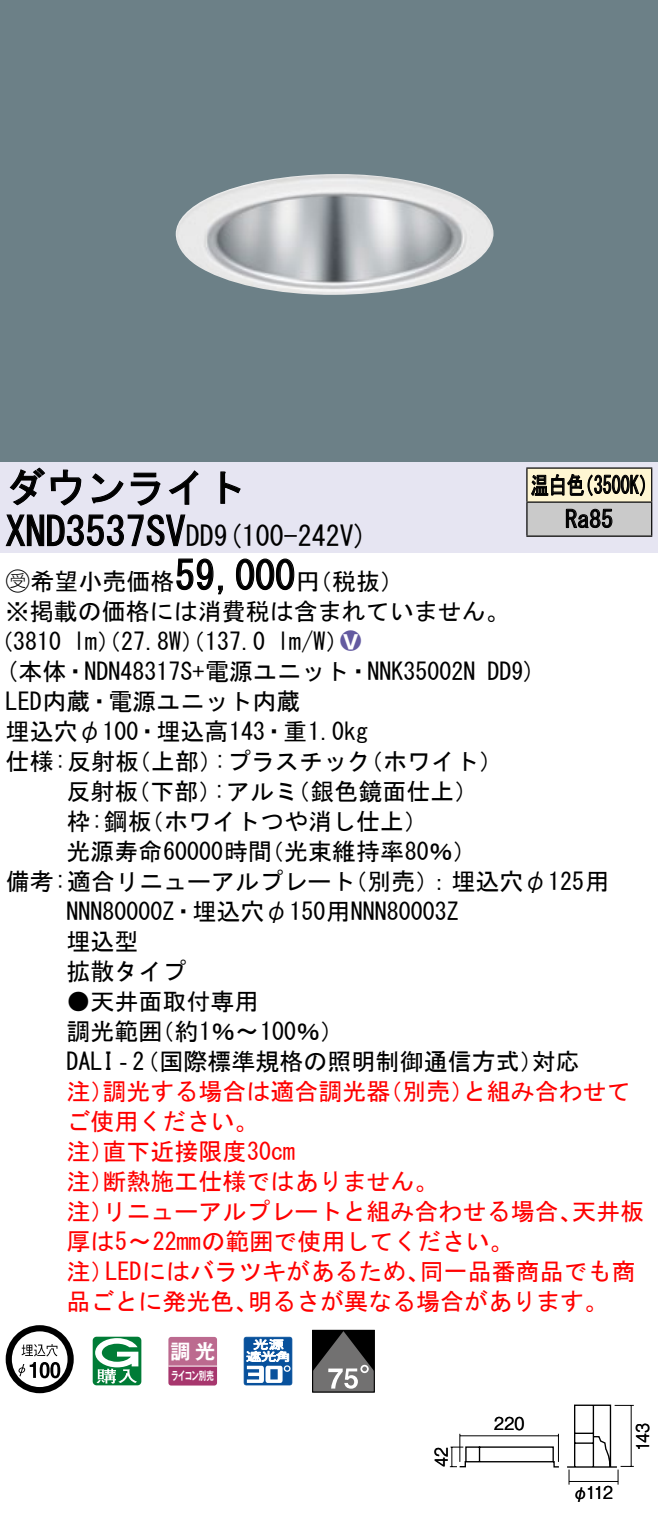
<style>
.page{position:relative;width:658px;height:1523px;background:#fff}
.page>*{position:absolute;margin:0;border:0;box-sizing:border-box;transform-origin:0 0}
.t1{font:40px "MS Gothic";color:#000}
.t2{font:28px "MS Gothic";color:#000}
.t3{font:24px/30px "MS Gothic";color:#000}
.t4{font:24px/30px "MS Gothic";color:#f00}
.t5{font:24px/34px "MS Gothic";color:#000;scale:.75 1}
.t6{font:24px "Ford Classification 1";color:#635aa0}
.t7{font:20px "Gothic MB101 Pro De Bold 90 pv RKSJ H";color:#fff}
.t8{font:17.6px "Gothic BBB Pro Medium 90 pv RKSJ H";letter-spacing:-.035em;color:#000;scale:.9 1}
.t9{font:11.6px "Gothic MB101 Pro De Bold 90 pv RKSJ H";letter-spacing:-.05em;color:#fff;scale:.65 1}
.s1{font-size:28px}
.s2{font-family:"Ford Classification 1"}
.s3{color:#fff}
</style>
<div class="page">
<div style="left:0;top:0;width:658px;height:462px;background:#6c8087"></div>
<img style="left:176px;top:174px;width:318px;height:121px">
<div style="left:0;top:462px;width:658px;height:90px;background:#e6e5f2"></div>
<svg style="left:9px;top:467px;width:73px;height:39px"></svg>
<svg style="left:91px;top:473px;width:33px;height:30px"></svg>
<svg style="left:130px;top:472px;width:30px;height:34px"></svg>
<svg style="left:168px;top:470px;width:30px;height:35px"></svg>
<svg style="left:220px;top:471px;width:21px;height:33px"></svg>
<svg style="left:5px;top:514px;width:181px;height:33px"></svg>
<svg style="left:176px;top:558px;width:47px;height:37px"></svg>
<svg style="left:236px;top:558px;width:59px;height:32px"></svg>
<svg style="left:6px;top:1325px;width:68px;height:68px"></svg>
<svg style="left:40px;top:1361px;width:10px;height:17px"></svg>
<svg style="left:50px;top:1361px;width:10px;height:17px"></svg>
<svg style="left:93px;top:1336px;width:48px;height:49px"></svg>
<svg style="left:168px;top:1336px;width:49px;height:49px;background:#b65c86"></svg>
<hr style="left:168px;top:1365px;width:49px;height:1px;background:#fff">
<svg style="left:244px;top:1336px;width:48px;height:49px"></svg>
<div style="left:312px;top:1329px;width:62px;height:63px;border:1px solid #000"></div>
<svg style="left:313px;top:1331px;width:61px;height:61px;background:#565656"></svg>
<div style="left:527px;top:468px;width:124px;height:34px;background:#fff6d2"></div>
<div style="left:527px;top:502px;width:124px;height:34px;background:#cacaca"></div>
<hr style="left:526px;top:467px;width:126px;height:2px;background:#000">
<hr style="left:526px;top:468px;width:1px;height:33px;background:#000">
<hr style="left:651px;top:468px;width:1px;height:33px;background:#000">
<hr style="left:526px;top:501px;width:126px;height:2px;background:#000">
<hr style="left:526px;top:502px;width:1px;height:33px;background:#000">
<hr style="left:651px;top:502px;width:1px;height:33px;background:#000">
<hr style="left:526px;top:535px;width:126px;height:2px;background:#000">
<svg style="left:531px;top:474px;width:114px;height:23px"></svg>
<svg style="left:565px;top:508px;width:47px;height:20px"></svg>
<svg style="left:449px;top:1404px;width:184px;height:80px"></svg>
<h1 class="t1" style="left:6px;top:467px;width:242px">ダウンライト</h1>
<p class="t2" style="left:214px;top:522px;width:155px">(9 100-242 (V</p>
<h1 class="t1" style="left:6px;top:511px;width:210px">XND3537SV<span class="s1">DD</span></h1>
<h1 class="t1" style="left:175px;top:555px;width:121px">59,000</h1>
<p class="t3" style="left:6px;top:566px;width:505px"><span class="s2">B</span>希望小売価格<br>※掲載の価格には消費税は含まれていません。</p>
<p class="t6" style="left:340px;top:629px;width:22px">2<span class="s3">8</span></p>
<p class="t3" style="left:296px;top:566px;width:109px">（円税抜(</p>
<p class="t3" style="left:277px;top:626px;width:73px">l m (W/</p>
<p class="t3" style="left:-11px;top:626px;width:74px">（3810</p>
<p class="t3" style="left:73px;top:626px;width:193px">lm）（27.8 ）（W 137.0</p>
<p class="t5" style="left:565px;top:468px;width:65px;text-indent:-34px">温白色<br>Ra85</p>
<p class="t5" style="left:575px;top:468px;width:109px">（3500 (K</p>
<p class="t3" style="left:6px;top:656px;width:471px">(本体・NDN48317 +S 電源ユニット・NNK35002N</p>
<p class="t3" style="left:6px;top:686px;width:296px">LED内蔵・電源ユニット内蔵</p>
<p class="t3" style="left:6px;top:716px;width:364px">埋込穴φ100・埋込高143・重1.0kg</p>
<p class="t3" style="left:359px;top:746px;width:145px">（ホワイト(</p>
<p class="t3" style="left:487px;top:656px;width:50px">DD (9</p>
<p class="t3" style="left:214px;top:746px;width:158px">:プラスチック</p>
<p class="t3" style="left:6px;top:746px;width:135px">仕様:反射板</p>
<p class="t3" style="left:127px;top:746px;width:97px">（上部）</p>
<p class="t3" style="left:66px;top:776px;width:73px">反射板</p>
<p class="t3" style="left:126px;top:776px;width:97px">（下部）</p>
<p class="t3" style="left:213px;top:776px;width:86px">:アルミ</p>
<p class="t3" style="left:286px;top:776px;width:193px">（銀色鏡面仕上(</p>
<p class="t3" style="left:66px;top:806px;width:87px">枠:鋼板</p>
<p class="t3" style="left:140px;top:806px;width:289px">（ホワイトつや消し仕上(</p>
<p class="t3" style="left:66px;top:836px;width:207px">光源寿命60000時間</p>
<p class="t3" style="left:260px;top:836px;width:218px">（光束維持率80％(</p>
<p class="t3" style="left:66px;top:866px;width:394px;text-indent:-61px">備考:適合リニューアルプレート<br>NNN80000 ・Z 埋込穴φ150用NNN80003Z埋込型<br>拡散タイプ</p>
<p class="t3" style="left:150px;top:986px;width:195px;text-indent:-84px">●天井面取付専用<br>（約1％〜100％(</p>
<p class="t3" style="left:343px;top:866px;width:267px">（別売：）埋込穴φ125用</p>
<p class="t3" style="left:66px;top:1016px;width:97px">調光範囲</p>
<p class="t3" style="left:66px;top:1046px;width:478px">DALI‐（2 国際標準規格の照明制御通信方式）</p>
<p class="t4" style="left:462px;top:1076px;width:169px">と組み合わせて</p>
<p class="t3" style="left:531px;top:1046px;width:49px">対応</p>
<p class="t4" style="left:102px;top:1076px;width:289px">調光する場合は適合調光器</p>
<p class="t4" style="left:378px;top:1076px;width:97px">（別売）</p>
<p class="t4" style="left:66px;top:1076px;width:49px">注）</p>
<p class="t4" style="left:66px;top:1106px;width:193px">ご使用ください。</p>
<p class="t4" style="left:102px;top:1136px;width:194px">直下近接限度30cm</p>
<p class="t4" style="left:102px;top:1136px;width:337px;text-indent:-36px">注）<br>断熱施工仕様ではありません。</p>
<p class="t4" style="left:66px;top:1166px;width:49px">注）</p>
<p class="t4" style="left:102px;top:1196px;width:481px">リニューアルプレートと組み合わせる場合、</p>
<p class="t4" style="left:572px;top:1196px;width:73px">天井板</p>
<p class="t4" style="left:66px;top:1196px;width:49px">注）</p>
<p class="t4" style="left:66px;top:1226px;width:448px">厚は〜5 22mmの範囲で使用してください。</p>
<p class="t4" style="left:420px;top:1256px;width:217px">同一品番商品でも商</p>
<p class="t4" style="left:105px;top:1256px;width:326px">LEDにはバラツキがあるため、</p>
<p class="t4" style="left:66px;top:1256px;width:49px">注）</p>
<p class="t4" style="left:66px;top:1286px;width:193px">品ごとに発光色、</p>
<p class="t4" style="left:248px;top:1286px;width:362px">明るさが異なる場合があります。</p>
<p class="t7" style="left:171px;top:1334px;width:46px">調光</p>
<p class="t9" style="left:171px;top:1365px;width:67px">ライコン別売</p>
<p class="t8" style="left:427px;top:1466px;width:24px;rotate:-90deg">42</p>
<p class="t8" style="left:494px;top:1409px;width:35px">220</p>
<p class="t8" style="left:572px;top:1478px;width:46px">φ112</p>
<p class="t8" style="left:628px;top:1450px;width:32px;rotate:-90deg">143</p>
</div>
